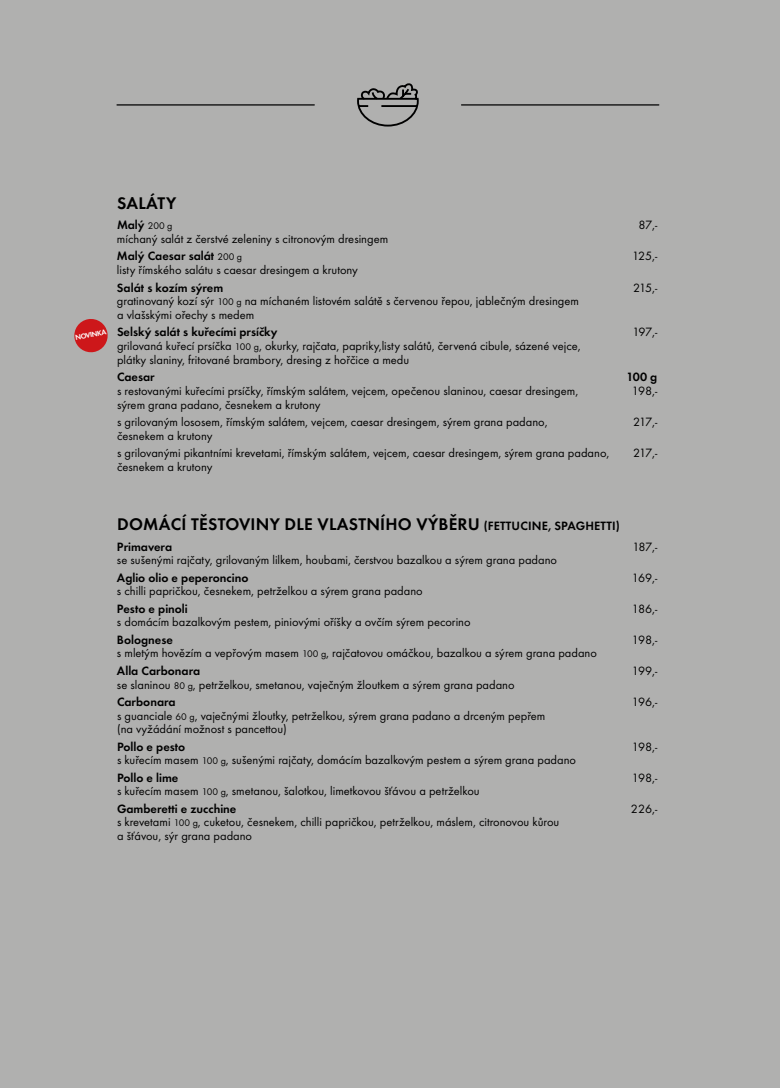
<style>
.page{position:relative;width:780px;height:1088px;background:#b0b0af}
.page>*{position:absolute;margin:0;border:0;box-sizing:border-box;transform-origin:0 0}
.t1{font:600 17.5px "Futura TOT";letter-spacing:.015em;color:#000}
.t2{font:12.5px/17.2px "Futura TOT";color:#000}
.t3{font:600 12.5px "Futura TOT";color:#000}
.t4{font:600 7.5px "Futura TOT";color:#fff}
.s1{font-weight:400;font-size:10px}
.s2{font-weight:600}
.s3{font-size:10px}
.s4{font-size:12.5px}
</style>
<div class="page">
<hr style="left:117px;top:104px;width:197px;height:2px;background:#000">
<hr style="left:461px;top:104px;width:197px;height:2px;background:#000">
<svg style="left:74px;top:319px;width:34px;height:34px"></svg>
<svg style="left:357px;top:83px;width:62px;height:44px"></svg>
<p class="t4" style="left:74px;top:333px;width:33px;rotate:-10deg">NOVINKA</p>
<h1 class="t1" style="left:117px;top:192px;width:61px">SALÁTY</h1>
<p class="t3" style="left:117px;top:218px;width:57px">Malý <span class="s1">200 g</span></p>
<p class="t2" style="left:638px;top:217px;width:20px">87,-</p>
<p class="t2" style="left:117px;top:230px;width:273px">míchaný salát z čerstvé zeleniny s citronovým dresingem<br><span class="s2">Malý Caesar salát</span> <span class="s3">200 g</span></p>
<p class="t2" style="left:632px;top:248px;width:27px">125,-</p>
<p class="t2" style="left:117px;top:261px;width:242px">listy římského salátu s caesar dresingem a krutony</p>
<p class="t3" style="left:117px;top:280px;width:108px">Salát s kozím sýrem</p>
<p class="t2" style="left:633px;top:279px;width:26px">215,-</p>
<p class="t2" style="left:117px;top:294px;width:463px;line-height:13.8px">gratinovaný kozí sýr <span class="s3">100 g</span> na míchaném listovém salátě s červenou řepou, jablečným dresingem a vlašskými ořechy s medem</p>
<p class="t3" style="left:117px;top:325px;width:162px">Selský salát s kuřecími prsíčky</p>
<p class="t2" style="left:632px;top:323px;width:26px">197,-</p>
<p class="t2" style="left:117px;top:339px;width:465px;line-height:13.8px">grilovaná kuřecí prsíčka <span class="s3">100 g</span>, okurky, rajčata, papriky,listy salátů, červená cibule, sázené vejce, plátky slaniny, fritované brambory, dresing z hořčice a medu</p>
<p class="t3" style="left:117px;top:369px;width:39px">Caesar</p>
<p class="t3" style="left:626px;top:369px;width:32px">100 g</p>
<p class="t2" style="left:117px;top:382px;width:462px">s restovanými kuřecími prsíčky, římským salátem, vejcem, opečenou slaninou, caesar dresingem,</p>
<p class="t2" style="left:632px;top:382px;width:27px">198,-</p>
<p class="t2" style="left:117px;top:396px;width:432px">sýrem grana padano, česnekem a krutony<br>s grilovaným lososem, římským salátem, vejcem, caesar dresingem, sýrem grana padano,</p>
<p class="t2" style="left:633px;top:413px;width:26px">217,-</p>
<p class="t2" style="left:117px;top:427px;width:494px">česnekem a krutony<br>s grilovanými pikantními krevetami, římským salátem, vejcem, caesar dresingem, sýrem grana padano,</p>
<p class="t2" style="left:633px;top:444px;width:26px">217,-</p>
<p class="t2" style="left:117px;top:458px;width:97px">česnekem a krutony</p>
<h1 class="t1" style="left:117px;top:513px;width:504px">DOMÁCÍ TĚSTOVINY DLE VLASTNÍHO VÝBĚRU <span class="s4">(FETTUCINE, SPAGHETTI)</span></h1>
<p class="t3" style="left:117px;top:539px;width:57px">Primavera</p>
<p class="t2" style="left:632px;top:538px;width:26px">187,-</p>
<p class="t2" style="left:117px;top:551px;width:441px">se sušenými rajčaty, grilovaným lilkem, houbami, čerstvou bazalkou a sýrem grana padano</p>
<p class="t3" style="left:117px;top:570px;width:133px">Aglio olio e peperoncino</p>
<p class="t2" style="left:632px;top:569px;width:27px">169,-</p>
<p class="t2" style="left:117px;top:582px;width:307px">s chilli papričkou, česnekem, petrželkou a sýrem grana padano</p>
<p class="t3" style="left:117px;top:601px;width:72px">Pesto e pinoli</p>
<p class="t2" style="left:632px;top:600px;width:27px">186,-</p>
<p class="t2" style="left:117px;top:613px;width:355px">s domácím bazalkovým pestem, piniovými oříšky a ovčím sýrem pecorino</p>
<p class="t3" style="left:117px;top:632px;width:57px">Bolognese</p>
<p class="t2" style="left:632px;top:631px;width:27px">198,-</p>
<p class="t2" style="left:117px;top:644px;width:481px">s mletým hovězím a vepřovým masem <span class="s3">100 g</span>, rajčatovou omáčkou, bazalkou a sýrem grana padano<br><span class="s2">Alla Carbonara</span></p>
<p class="t2" style="left:632px;top:662px;width:27px">199,-</p>
<p class="t2" style="left:117px;top:676px;width:399px">se slaninou <span class="s3">80 g</span>, petrželkou, smetanou, vaječným žloutkem a sýrem grana padano<br><span class="s2">Carbonara</span></p>
<p class="t2" style="left:632px;top:693px;width:27px">196,-</p>
<p class="t2" style="left:117px;top:708px;width:430px;line-height:13.8px">s guanciale <span class="s3">60 g</span>, vaječnými žloutky, petrželkou, sýrem grana padano a drceným pepřem (na vyžádání možnost s pancettou)</p>
<p class="t3" style="left:117px;top:739px;width:70px">Pollo e pesto</p>
<p class="t2" style="left:632px;top:738px;width:27px">198,-</p>
<p class="t2" style="left:117px;top:751px;width:460px">s kuřecím masem <span class="s3">100 g</span>, sušenými rajčaty, domácím bazalkovým pestem a sýrem grana padano<br><span class="s2">Pollo e lime</span></p>
<p class="t2" style="left:632px;top:769px;width:27px">198,-</p>
<p class="t2" style="left:117px;top:782px;width:364px">s kuřecím masem <span class="s3">100 g</span>, smetanou, šalotkou, limetkovou šťávou a petrželkou<br><span class="s2">Gamberetti e zucchine</span></p>
<p class="t2" style="left:117px;top:815px;width:444px;line-height:13.8px">s krevetami <span class="s3">100 g</span>, cuketou, česnekem, chilli papričkou, petrželkou, máslem, citronovou kůrou a šťávou, sýr grana padano</p>
<p class="t2" style="left:631px;top:800px;width:28px">226,-</p>
</div>
